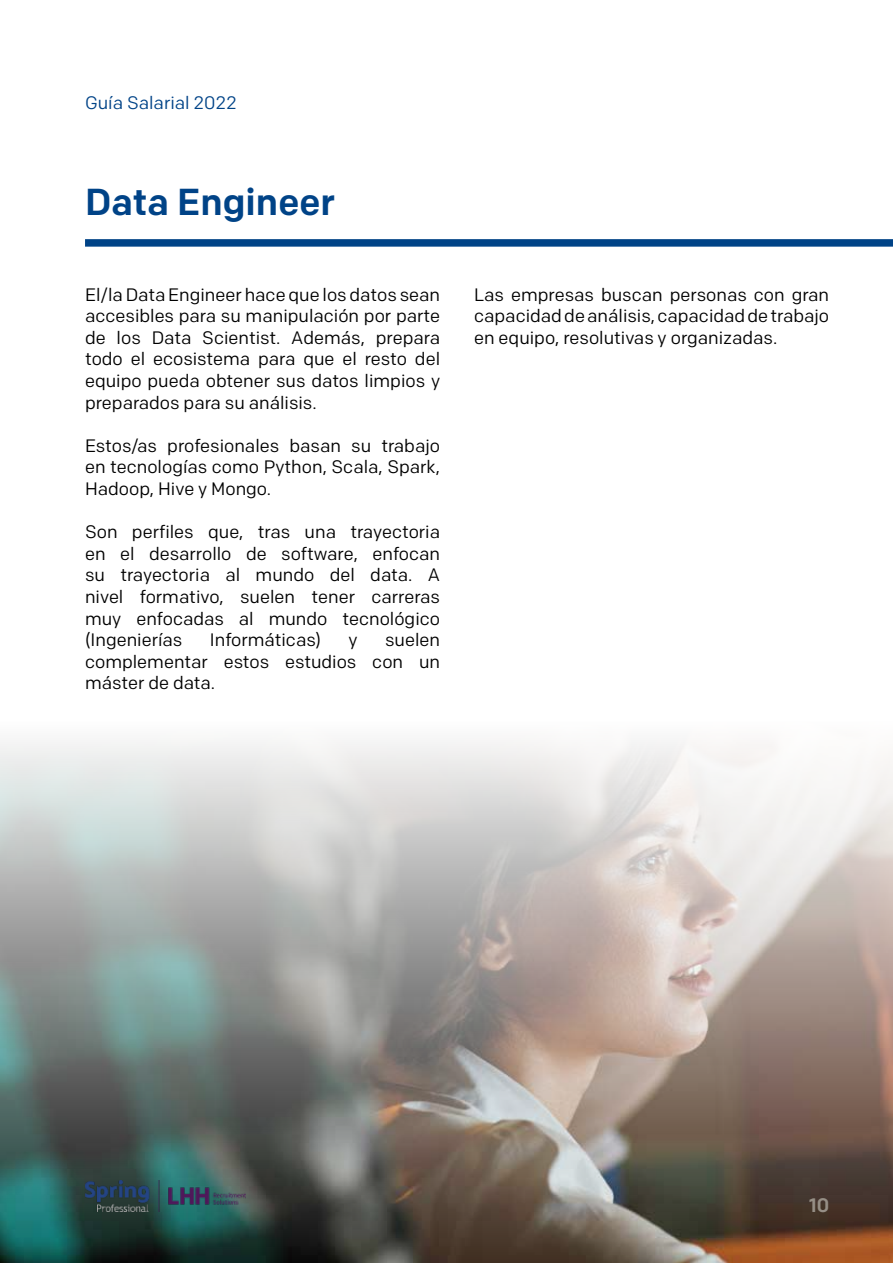
<style>
.page{position:relative;width:893px;height:1263px;background:#fff}
.page>*{position:absolute;margin:0;border:0;box-sizing:border-box;transform-origin:0 0}
.t1{font:500 37.5px "Colfax";color:#004387}
.t2{font:500 19.5px "Colfax";color:#968f86}
.t3{font:18px/21.6px "Colfax";color:#000;text-align:justify}
.t4{font:18px "Colfax";color:#004387}
</style>
<div class="page">
<div style="left:85px;top:239px;width:808px;height:8px;background:#004387"></div>
<img style="left:0;top:742px;width:893px;height:521px">
<img style="left:85px;top:1180px;width:161px;height:32px">
<p class="t4" style="left:85px;top:92px;width:153px">Guía Salarial 2022</p>
<h1 class="t1" style="left:85px;top:179px;width:252px">Data Engineer</h1>
<p class="t3" style="left:85px;top:283px;width:357px">El/la Data Engineer hace que los datos sean accesibles para su manipulación por parte de los Data Scientist. Además, prepara todo el ecosistema para que el resto del equipo pueda obtener sus datos limpios y preparados para su análisis.</p>
<p class="t3" style="left:85px;top:434px;width:357px">Estos/as profesionales basan su trabajo en tecnologías como Python, Scala, Spark, Hadoop, Hive y Mongo.</p>
<p class="t3" style="left:85px;top:521px;width:357px">Son perfiles que, tras una trayectoria en el desarrollo de software, enfocan su trayectoria al mundo del data. A nivel formativo, suelen tener carreras muy enfocadas al mundo tecnológico (Ingenierías</p>
<p class="t3" style="left:210px;top:629px;width:113px">Informáticas)</p>
<p class="t3" style="left:348px;top:629px;width:11px">y</p>
<p class="t3" style="left:85px;top:629px;width:357px;text-indent:300px">suelen complementar estos estudios con un máster de data.</p>
<p class="t3" style="left:474px;top:283px;width:357px">Las empresas buscan personas con gran capacidad de análisis, capacidad de trabajo en equipo, resolutivas y organizadas.</p>
<p class="t2" style="left:809px;top:1193px;width:22px">10</p>
</div>
